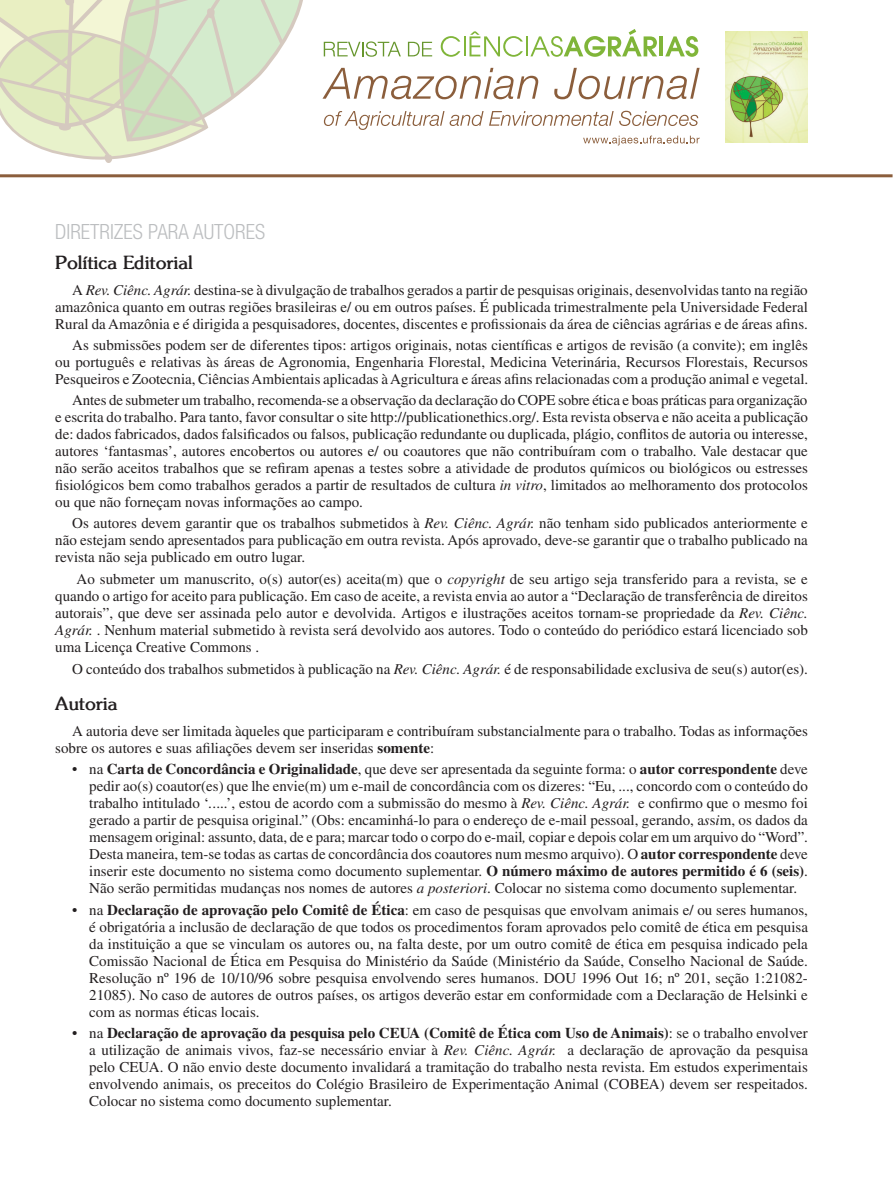
<style>
.page{position:relative;width:893px;height:1191px;background:#fff}
.page>*{position:absolute;margin:0;border:0;box-sizing:border-box;transform-origin:0 0}
.Tipo_de_artigo{font:300 condensed 21px "Helvetica Neue";color:#bcbec0}
.Sub-título___SemNume{font:700 18px "Souvenir";color:#231f20}
.Corpo{font:15px/17px "Times";color:#231f20;text-align:justify}
.s1{font-style:italic}
.s2{font-weight:700}
</style>
<div class="page">
<svg style="left:0;top:0;width:303px;height:163px"></svg>
<hr style="left:0;top:174px;width:892px;height:3px;background:#8b5e3c">
<svg style="left:324px;top:41px;width:77px;height:16px"></svg>
<svg style="left:408px;top:42px;width:24px;height:14px"></svg>
<svg style="left:441px;top:36px;width:19px;height:21px"></svg>
<hr style="left:464px;top:36px;width:2px;height:20px;background:#80b539">
<svg style="left:469px;top:31px;width:54px;height:26px"></svg>
<hr style="left:526px;top:36px;width:2px;height:20px;background:#80b539">
<svg style="left:530px;top:29px;width:127px;height:28px"></svg>
<hr style="left:659px;top:36px;width:4px;height:20px;background:#80b539">
<svg style="left:665px;top:36px;width:33px;height:21px"></svg>
<svg style="left:322px;top:68px;width:216px;height:31px"></svg>
<svg style="left:554px;top:68px;width:146px;height:31px"></svg>
<svg style="left:324px;top:111px;width:120px;height:19px"></svg>
<svg style="left:450px;top:111px;width:248px;height:15px"></svg>
<svg style="left:583px;top:136px;width:117px;height:9px"></svg>
<img style="left:725px;top:32px;width:83px;height:110px">
<p class="Tipo_de_artigo" style="left:55px;top:220px;width:211px">DIRETRIZES PARA AUTORES</p>
<p class="Sub-título___SemNume" style="left:55px;top:251px;width:139px">Política Editorial</p>
<p class="Corpo" style="left:55px;top:281px;width:754px;text-indent:17px">A <span class="s1">Rev. Ciênc. Agrár.</span> destina-se à divulgação de trabalhos gerados a partir de pesquisas originais, desenvolvidas tanto na região amazônica quanto em outras regiões brasileiras e/ ou em outros países. É publicada trimestralmente pela Universidade Federal Rural da Amazônia e é dirigida a pesquisadores, docentes, discentes e profissionais da área de ciências agrárias e de áreas afins.</p>
<p class="Corpo" style="left:55px;top:336px;width:754px;text-indent:17px">As submissões podem ser de diferentes tipos: artigos originais, notas científicas e artigos de revisão (a convite); em inglês ou português e relativas às áreas de Agronomia, Engenharia Florestal, Medicina Veterinária, Recursos Florestais, Recursos Pesqueiros e Zootecnia, Ciências Ambientais aplicadas à Agricultura e áreas afins relacionadas com a produção animal e vegetal.</p>
<p class="Corpo" style="left:55px;top:391px;width:754px;text-indent:17px">Antes de submeter um trabalho, recomenda-se a observação da declaração do COPE sobre ética e boas práticas para organização e escrita do trabalho. Para tanto, favor consultar o site http://publicationethics.org/. Esta revista observa e não aceita a publicação de: dados fabricados, dados falsificados ou falsos, publicação redundante ou duplicada, plágio, conflitos de autoria ou interesse, autores ‘fantasmas’, autores encobertos ou autores e/ ou coautores que não contribuíram com o trabalho. Vale destacar que não serão aceitos trabalhos que se refiram apenas a testes sobre a atividade de produtos químicos ou biológicos ou estresses fisiológicos bem como trabalhos gerados a partir de resultados de cultura <span class="s1">in vitro</span>, limitados ao melhoramento dos protocolos ou que não forneçam novas informações ao campo.</p>
<p class="Corpo" style="left:55px;top:515px;width:754px;text-indent:17px">Os autores devem garantir que os trabalhos submetidos à <span class="s1">Rev. Ciênc. Agrár.</span> não tenham sido publicados anteriormente e não estejam sendo apresentados para publicação em outra revista. Após aprovado, deve-se garantir que o trabalho publicado na revista não seja publicado em outro lugar.</p>
<p class="Corpo" style="left:55px;top:570px;width:754px;text-indent:21px">Ao submeter um manuscrito, o(s) autor(es) aceita(m) que o <span class="s1">copyright</span> de seu artigo seja transferido para a revista, se e quando o artigo for aceito para publicação. Em caso de aceite, a revista envia ao autor a “Declaração de transferência de direitos autorais”, que deve ser assinada pelo autor e devolvida. Artigos e ilustrações aceitos tornam-se propriedade da <span class="s1">Rev. Ciênc.<br>Agrár.</span> . Nenhum material submetido à revista será devolvido aos autores. Todo o conteúdo do periódico estará licenciado sob uma Licença Creative Commons .</p>
<p class="Corpo" style="left:72px;top:660px;width:737px">O conteúdo dos trabalhos submetidos à publicação na <span class="s1">Rev. Ciênc. Agrár.</span> é de responsabilidade exclusiva de seu(s) autor(es).</p>
<p class="Sub-título___SemNume" style="left:55px;top:692px;width:64px">Autoria</p>
<p class="Corpo" style="left:55px;top:722px;width:754px;text-indent:17px">A autoria deve ser limitada àqueles que participaram e contribuíram substancialmente para o trabalho. Todas as informações sobre os autores e suas afiliações devem ser inseridas <span class="s2">somente</span>:</p>
<p class="Corpo" style="left:89px;top:761px;width:720px;text-indent:-17px">• na <span class="s2">Carta de Concordância e Originalidade</span>, que deve ser apresentada da seguinte forma: o <span class="s2">autor correspondente</span> deve pedir ao(s) coautor(es) que lhe envie(m) um e-mail de concordância com os dizeres: “Eu, ..., concordo com o conteúdo do trabalho intitulado ‘<span class="s1">.</span>....’, estou de acordo com a submissão do mesmo à <span class="s1">Rev. Ciênc. Agrár.</span> e confirmo que o mesmo foi gerado a partir de pesquisa original.” (Obs: encaminhá-lo para o endereço de e-mail pessoal, gerando, a<span class="s1">s</span>s<span class="s1">i</span>m, os dados da mensagem original: assunto, data, de e para; marcar todo o corpo do e-mail<span class="s1">,</span> copiar e depois colar em um arquivo do “Word”.<br>Desta maneira, tem-se todas as cartas de concordância dos coautores num mesmo arquivo). O <span class="s2">autor correspondente</span> deve inserir este documento no sistema como documento suplementar. <span class="s2">O número máximo de autores permitido é 6 (seis)</span>.<br>Não serão permitidas mudanças nos nomes de autores <span class="s1">a posteriori</span>. Colocar no sistema como documento suplementar.</p>
<p class="Corpo" style="left:89px;top:901px;width:720px;text-indent:-17px">• na <span class="s2">Declaração de aprovação pelo Comitê de Ética</span>: em caso de pesquisas que envolvam animais e/ ou seres humanos, é obrigatória a inclusão de declaração de que todos os procedimentos foram aprovados pelo comitê de ética em pesquisa da instituição a que se vinculam os autores ou, na falta deste, por um outro comitê de ética em pesquisa indicado pela Comissão Nacional de Ética em Pesquisa do Ministério da Saúde (Ministério da Saúde, Conselho Nacional de Saúde.<br>Resolução nº 196 de 10/10/96 sobre pesquisa envolvendo seres humanos. DOU 1996 Out 16; nº 201, seção 1:21082- 21085). No caso de autores de outros países, os artigos deverão estar em conformidade com a Declaração de Helsinki e com as normas éticas locais.</p>
<p class="Corpo" style="left:89px;top:1024px;width:720px;text-indent:-17px">• na <span class="s2">Declaração de aprovação da pesquisa pelo CEUA (Comitê de Ética com Uso de Animais)</span>: se o trabalho envolver a utilização de animais vivos, faz-se necessário enviar à <span class="s1">Rev. Ciênc. Agrár.</span> a declaração de aprovação da pesquisa pelo CEUA. O não envio deste documento invalidará a tramitação do trabalho nesta revista. Em estudos experimentais envolvendo animais, os preceitos do Colégio Brasileiro de Experimentação Animal (COBEA) devem ser respeitados.<br>Colocar no sistema como documento suplementar.</p>
</div>
